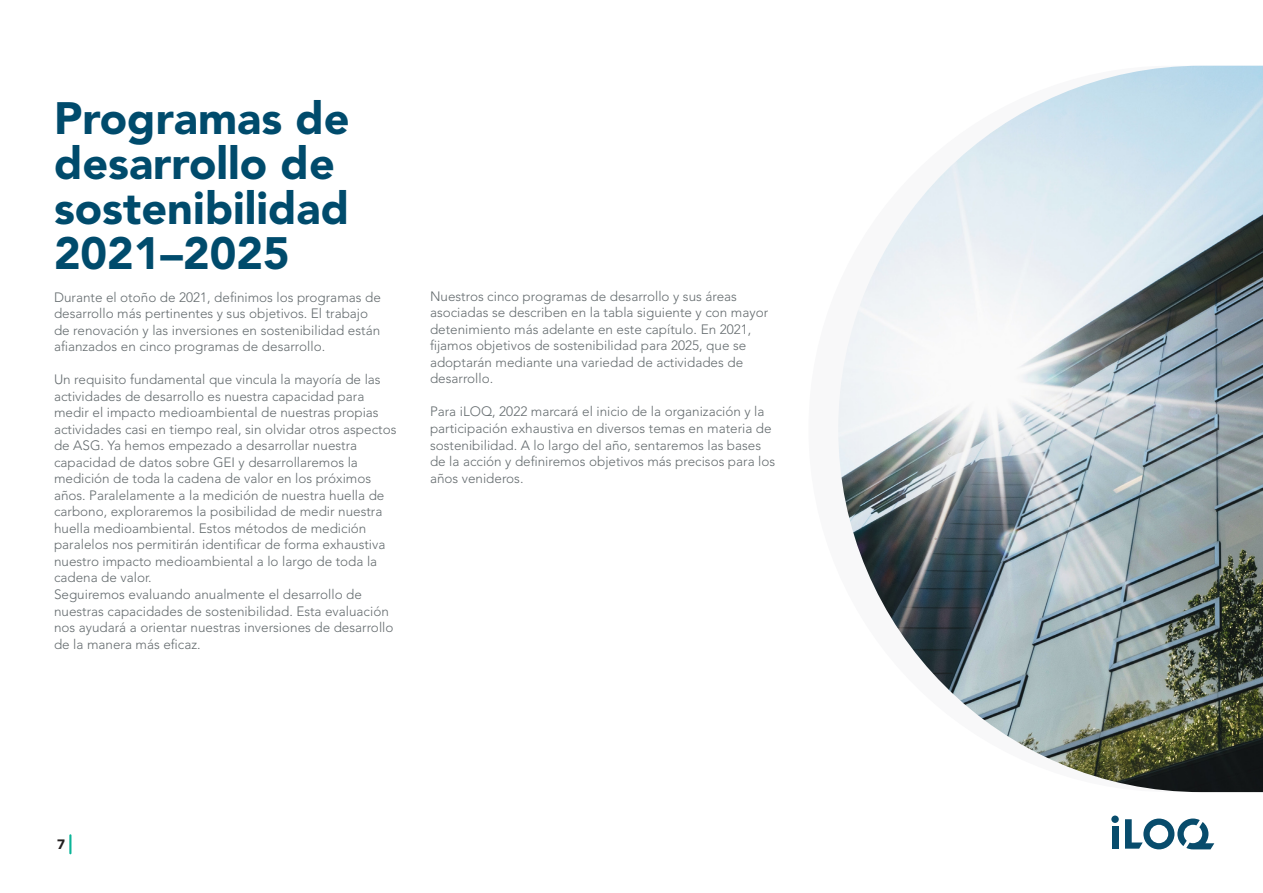
<style>
.page{position:relative;width:1263px;height:893px;background:#fff}
.page>*{position:absolute;margin:0;border:0;box-sizing:border-box;transform-origin:0 0}
.t1{font:900 45px/45px "Avenir LT Pro";color:#004b6c}
.t2{font:300 13.5px/16.5px "Avenir LT Pro";color:#656c6f}
.t3{font:900 13.5px "Avenir LT Pro";color:#231f20}
</style>
<div class="page">
<div style="left:1112px;top:826px;width:6px;height:23px;background:#084c6c"></div>
<div style="left:1111px;top:815px;width:8px;height:8px;background:#084c6c;border-radius:50%"></div>
<svg style="left:1125px;top:818px;width:89px;height:31px"></svg>
<hr style="left:69px;top:834px;width:2px;height:20px;background:#0bb498">
<img style="left:838px;top:66px;width:425px;height:726px">
<p class="t1" style="left:54px;top:96px;width:297px">Programas de desarrollo de sostenibilidad</p>
<p class="t1" style="left:54px;top:231px;width:237px">2021–2025</p>
<p class="t2" style="left:54px;top:289px;width:328px">Durante el otoño de 2021, definimos los programas de desarrollo más pertinentes y sus objetivos. El trabajo de renovación y las inversiones en sostenibilidad están afianzados en cinco programas de desarrollo.</p>
<p class="t2" style="left:54px;top:372px;width:344px">Un requisito fundamental que vincula la mayoría de las actividades de desarrollo es nuestra capacidad para medir el impacto medioambiental de nuestras propias actividades casi en tiempo real, sin olvidar otros aspectos de ASG. Ya hemos empezado a desarrollar nuestra capacidad de datos sobre GEI y desarrollaremos la medición de toda la cadena de valor en los próximos años. Paralelamente a la medición de nuestra huella de carbono, exploraremos la posibilidad de medir nuestra huella medioambiental. Estos métodos de medición paralelos nos permitirán identificar de forma exhaustiva nuestro impacto medioambiental a lo largo de toda la cadena de valor.</p>
<p class="t2" style="left:54px;top:586px;width:341px">Seguiremos evaluando anualmente el desarrollo de nuestras capacidades de sostenibilidad. Esta evaluación nos ayudará a orientar nuestras inversiones de desarrollo de la manera más eficaz.</p>
<p class="t2" style="left:430px;top:288px;width:340px">Nuestros cinco programas de desarrollo y sus áreas asociadas se describen en la tabla siguiente y con mayor detenimiento más adelante en este capítulo. En 2021, fijamos objetivos de sostenibilidad para 2025, que se adoptarán mediante una variedad de actividades de desarrollo.</p>
<p class="t2" style="left:430px;top:404px;width:347px">Para iLOQ, 2022 marcará el inicio de la organización y la participación exhaustiva en diversos temas en materia de sostenibilidad. A lo largo del año, sentaremos las bases de la acción y definiremos objetivos más precisos para los años venideros.</p>
<p class="t3" style="left:57px;top:836px;width:9px">7</p>
</div>
